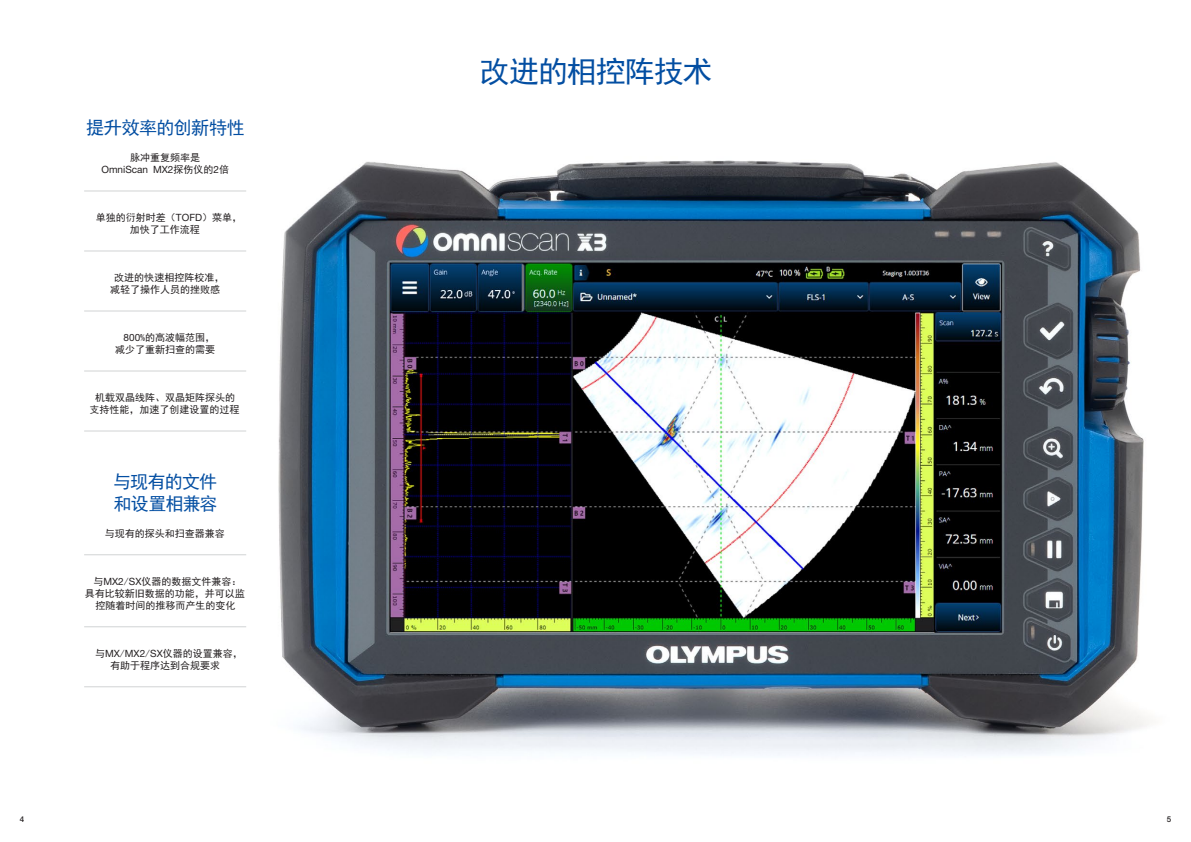
<style>
.page{position:relative;width:1191px;height:842px;background:#fff}
.page>*{position:absolute;margin:0;border:0;box-sizing:border-box;transform-origin:0 0}
.Title_1{font:30px "Sim Hei";letter-spacing:-.04em;color:#034ea2}
.Title_3{font:18px/21.6px "Sim Hei";letter-spacing:-.04em;color:#034ea2}
.Title_3-2{font:18px "Sim Hei";letter-spacing:-.02em;color:#034ea2}
.Text_Underline{font:10px/12px "Sim Hei";color:#231f20;text-align:center}
.t1{font:500 8px "Helvetica Neue LTW1 G";color:#231f20}
.s1{font-family:"Helvetica Neue LTW1 G"}
</style>
<div class="page">
<img style="left:125px;top:160px;width:1024px;height:595px">
<hr style="left:84px;top:191px;width:162px;height:1px;background:#d1d3d4">
<hr style="left:84px;top:251px;width:162px;height:1px;background:#d1d3d4">
<hr style="left:84px;top:311px;width:162px;height:1px;background:#d1d3d4">
<hr style="left:84px;top:371px;width:162px;height:1px;background:#d1d3d4">
<hr style="left:84px;top:431px;width:162px;height:1px;background:#d1d3d4">
<hr style="left:84px;top:554px;width:162px;height:1px;background:#d1d3d4">
<hr style="left:84px;top:626px;width:162px;height:1px;background:#d1d3d4">
<hr style="left:84px;top:686px;width:162px;height:1px;background:#d1d3d4">
<p class="Title_3-2" style="left:86px;top:119px;width:160px">提升效率的创新特性</p>
<p class="Text_Underline" style="left:101px;top:151px;width:129px">脉冲重复频率是<br><span class="s1">OmniScan MX2</span>探伤仪的<span class="s1">2</span>倍</p>
<p class="Text_Underline" style="left:130px;top:211px;width:114px;text-align:left;text-indent:-34px">单独的衍射时差（<span class="s1">TOFD</span>）菜单，加快了工作流程</p>
<p class="Text_Underline" style="left:110px;top:271px;width:116px">改进的快速相控阵校准，减轻了操作人员的挫败感</p>
<p class="Text_Underline" style="left:115px;top:331px;width:102px;text-align:right"><span class="s1">800</span>%的高波幅范围，减少了重新扫查的需要</p>
<p class="Text_Underline" style="left:90px;top:391px;width:151px">机载双晶线阵、双晶矩阵探头的支持性能，加速了创建设置的过程</p>
<p class="Title_3" style="left:113px;top:471px;width:106px">与现有的文件和设置相兼容</p>
<p class="Text_Underline" style="left:105px;top:527px;width:122px">与现有的探头和扫查器兼容</p>
<p class="Text_Underline" style="left:85px;top:575px;width:161px">与<span class="s1">MX2</span>/<span class="s1">SX</span>仪器的数据文件兼容：具有比较新旧数据的功能，并可以监控随着时间的推移而产生的变化</p>
<p class="Text_Underline" style="left:110px;top:647px;width:134px;text-align:left;text-indent:-15px">与<span class="s1">MX</span>/<span class="s1">MX2</span>/<span class="s1">SX</span>仪器的设置兼容，有助于程序达到合规要求</p>
<p class="Title_1" style="left:479px;top:56px;width:234px">改进的相控阵技术</p>
<p class="t1" style="left:20px;top:814px;width:6px">4</p>
<p class="t1" style="left:1166px;top:814px;width:6px">5</p>
</div>
